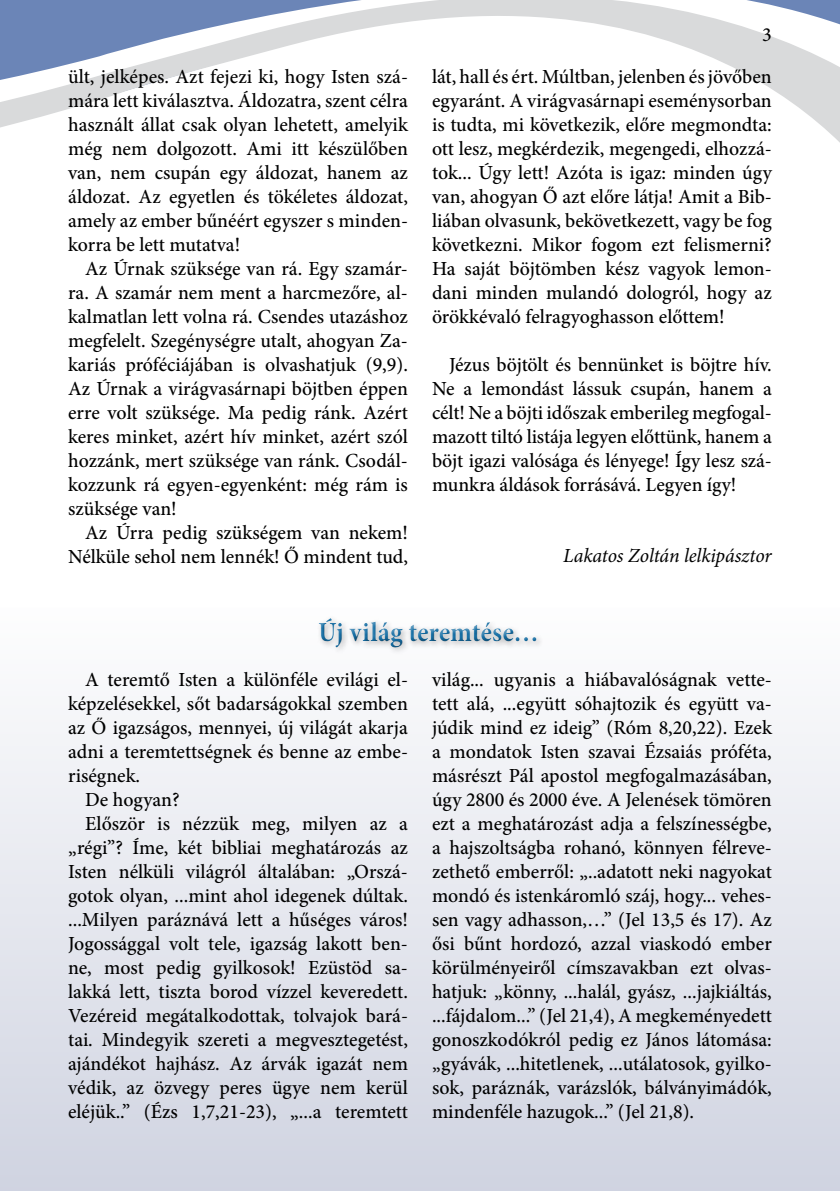
<style>
.page{position:relative;width:840px;height:1191px;background:#fff}
.page>*{position:absolute;margin:0;border:0;box-sizing:border-box;transform-origin:0 0}
.t1{font:700 condensed 28px "Minion Pro";letter-spacing:-.005em;color:#176fa5}
.t2{font:500 20px/24px "Minion Pro";color:#000;text-align:justify}
.t3{font:italic 20px "Minion Pro";letter-spacing:-.01em;color:#000}
</style>
<div class="page">
<div style="left:0;top:607px;width:839px;height:584px;background:linear-gradient(to bottom,#fdfefe,#d0d3e1)"></div>
<svg style="left:0;top:0;width:839px;height:142px"></svg>
<div style="left:315px;top:614px;width:229px;height:41px;background:#fafafc"></div>
<div style="left:313px;top:612px;width:227px;height:38px;background:#fff"></div>
<div style="left:314px;top:615px;width:228px;height:38px;background:#000;opacity:.75"></div>
<p class="t2" style="left:68px;top:65px;width:341px">ült, jelképes. Azt fejezi ki, hogy Isten szá&shy;mára lett kiválasztva. Áldozatra, szent célra használt állat csak olyan lehetett, amelyik még nem dolgozott. Ami itt készülőben van, nem csupán egy áldozat, hanem az áldozat. Az egyetlen és tökéletes áldozat, amely az ember bűnéért egyszer s minden&shy;korra be lett mutatva!</p>
<p class="t2" style="left:68px;top:257px;width:341px;text-indent:17px">Az Úrnak szüksége van rá. Egy szamár&shy;ra. A szamár nem ment a harcmezőre, al&shy;kalmatlan lett volna rá. Csendes utazáshoz megfelelt. Szegénységre utalt, ahogyan Za&shy;kariás próféciájában is olvashatjuk (9,9).<br>Az Úrnak a virágvasárnapi böjtben éppen erre volt szüksége. Ma pedig ránk. Azért keres minket, azért hív minket, azért szól hozzánk, mert szüksége van ránk. Csodál&shy;kozzunk rá egyen-egyenként: még rám is szüksége van!</p>
<p class="t2" style="left:68px;top:521px;width:341px;text-align:right">Az Úrra pedig szükségem van nekem!<br>Nélküle sehol nem lennék! Ő mindent tud,</p>
<p class="t2" style="left:761px;top:22px;width:11px">3</p>
<p class="t2" style="left:432px;top:65px;width:341px">lát, hall és ért. Múltban, jelenben és jövőben egyaránt. A virágvasárnapi eseménysorban is tudta, mi következik, előre megmondta: ott lesz, megkérdezik, megengedi, elhozzá&shy;tok... Úgy lett! Azóta is igaz: minden úgy van, ahogyan Ő azt előre látja! Amit a Bib&shy;liában olvasunk, bekövetkezett, vagy be fog következni. Mikor fogom ezt felismerni?<br>Ha saját böjtömben kész vagyok lemon&shy;dani minden mulandó dologról, hogy az örökkévaló felragyoghasson előttem!</p>
<p class="t2" style="left:432px;top:353px;width:341px;text-indent:17px">Jézus böjtölt és bennünket is böjtre hív.<br>Ne a lemondást lássuk csupán, hanem a célt! Ne a böjti időszak emberileg megfogal&shy;mazott tiltó listája legyen előttünk, hanem a böjt igazi valósága és lényege! Így lesz szá&shy;munkra áldások forrásává. Legyen így!</p>
<p class="t3" style="left:563px;top:542px;width:210px">Lakatos Zoltán lelkipásztor</p>
<h1 class="t1" style="left:318px;top:613px;width:222px">Új világ teremtése…</h1>
<p class="t2" style="left:85px;top:667px;width:324px">A teremtő Isten a különféle evilági el-</p>
<p class="t2" style="left:68px;top:691px;width:341px">képzelésekkel, sőt badarságokkal szemben</p>
<p class="t2" style="left:68px;top:715px;width:341px">az Ő igazságos, mennyei, új világát akarja</p>
<p class="t2" style="left:68px;top:739px;width:341px">adni a teremtettségnek és benne az embe-</p>
<p class="t2" style="left:68px;top:763px;width:73px">riségnek.</p>
<p class="t2" style="left:85px;top:787px;width:96px">De hogyan?</p>
<p class="t2" style="left:85px;top:811px;width:324px">Először is nézzük meg, milyen az a</p>
<p class="t2" style="left:68px;top:835px;width:341px">„régi”? Íme, két bibliai meghatározás az</p>
<p class="t2" style="left:68px;top:859px;width:341px">Isten nélküli világról általában: „Orszá-</p>
<p class="t2" style="left:68px;top:883px;width:341px">gotok olyan, ...mint ahol idegenek dúltak.</p>
<p class="t2" style="left:68px;top:907px;width:341px">...Milyen paráznává lett a hűséges város!</p>
<p class="t2" style="left:68px;top:931px;width:341px">Jogossággal volt tele, igazság lakott ben-</p>
<p class="t2" style="left:68px;top:955px;width:341px">ne, most pedig gyilkosok! Ezüstöd sa-</p>
<p class="t2" style="left:68px;top:979px;width:341px">lakká lett, tiszta borod vízzel keveredett.</p>
<p class="t2" style="left:68px;top:1003px;width:341px">Vezéreid megátalkodottak, tolvajok bará-</p>
<p class="t2" style="left:68px;top:1027px;width:341px">tai. Mindegyik szereti a megvesztegetést,</p>
<p class="t2" style="left:68px;top:1051px;width:341px">ajándékot hajhász. Az árvák igazát nem</p>
<p class="t2" style="left:68px;top:1075px;width:341px">védik, az özvegy peres ügye nem kerül</p>
<p class="t2" style="left:68px;top:1099px;width:341px">eléjük..” (Ézs 1,7,21-23), „...a teremtett</p>
<p class="t2" style="left:432px;top:667px;width:341px">világ... ugyanis a hiábavalóságnak vette&shy;tett alá, ...együtt sóhajtozik és együtt va&shy;júdik mind ez ideig” (Róm 8,20,22). Ezek a mondatok Isten szavai Ézsaiás próféta, másrészt Pál apostol megfogalmazásában, úgy 2800 és 2000 éve. A Jelenések tömören ezt a meghatározást adja a felszínességbe, a hajszoltságba rohanó, könnyen félreve&shy;zethető emberről: „..adatott neki nagyokat mondó és istenkáromló száj, hogy... vehes&shy;sen vagy adhasson,…” (Jel 13,5 és 17). Az ősi bűnt hordozó, azzal viaskodó ember körülményeiről címszavakban ezt olvas&shy;hatjuk: „könny, ...halál, gyász, ...jajkiáltás, ...fájdalom...” (Jel 21,4), A megkeményedett gonoszkodókról pedig ez János látomása: „gyávák, ...hitetlenek, ...utálatosok, gyilko&shy;sok, paráznák, varázslók, bálványimádók, mindenféle hazugok...” (Jel 21,8).</p>
</div>
